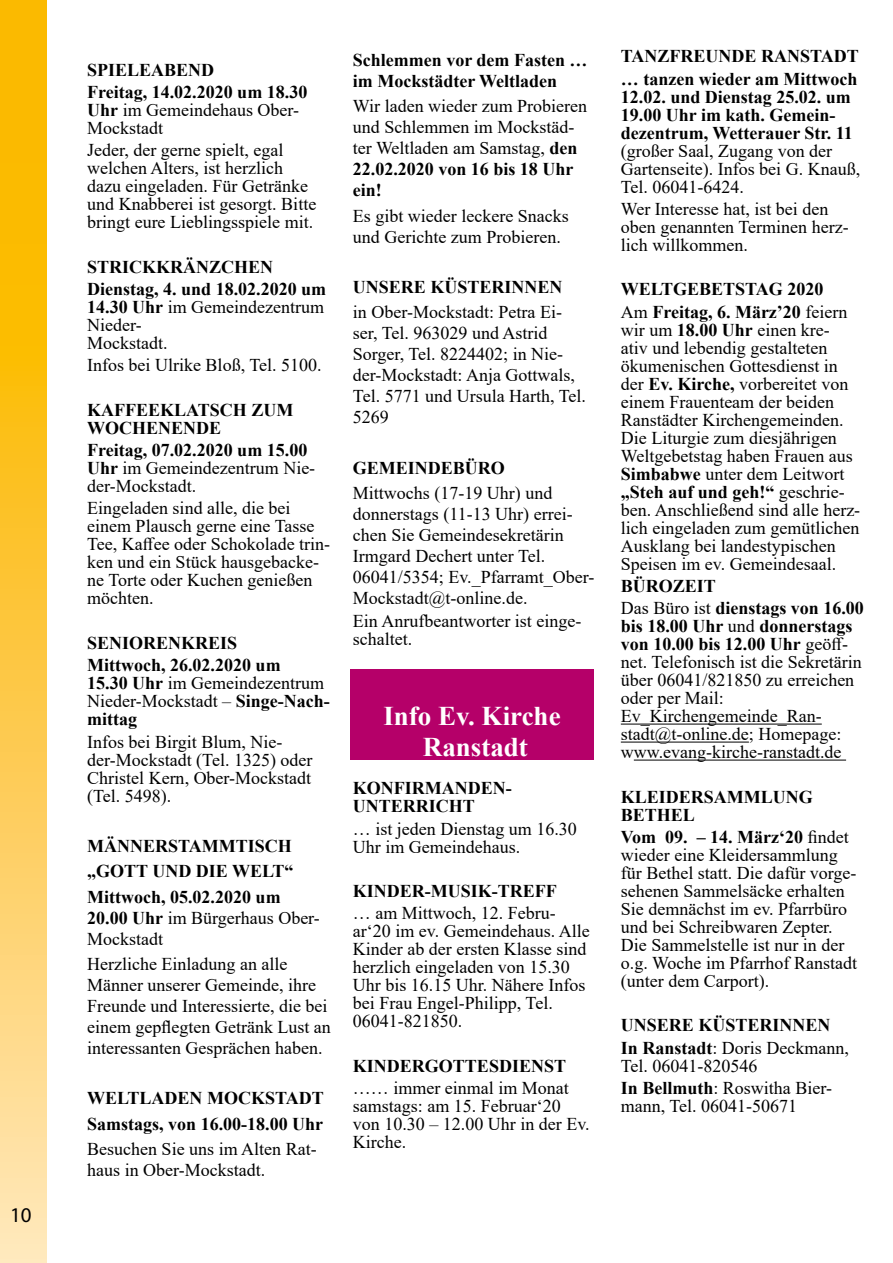
<style>
.page{position:relative;width:893px;height:1263px;background:#fff}
.page>*{position:absolute;margin:0;border:0;box-sizing:border-box;transform-origin:0 0}
.t1{font:700 27px/31.2px "Times New Roman";color:#fff;text-align:center}
.t2{font:21px "Myriad Pro";color:#000}
.t3{font:18px/18px "Times New Roman";color:#000}
.t4{font:700 18px/22.2px "Times New Roman";color:#000}
.s1{font-weight:700}
.s2{font-weight:400}
</style>
<div class="page">
<svg style="left:0;top:0;width:47px;height:1263px"></svg>
<div style="left:350px;top:669px;width:244px;height:91px;background:#b50069"></div>
<hr style="left:621px;top:724px;width:201px;height:1px;background:#000">
<hr style="left:621px;top:742px;width:128px;height:1px;background:#000">
<hr style="left:634px;top:760px;width:212px;height:1px;background:#000">
<p class="t2" style="left:10px;top:1202px;width:23px">10</p>
<p class="t4" style="left:87px;top:58px;width:222px">SPIELEABEND<br>Freitag, 14.02.2020 um 18.30</p>
<p class="t3" style="left:87px;top:101px;width:214px"><span class="s1">Uhr</span> im Gemeindehaus Ober-<br>Mockstadt</p>
<p class="t3" style="left:87px;top:141px;width:231px">Jeder, der gerne spielt, egal welchen Alters, ist herzlich dazu eingeladen. Für Getränke und Knabberei ist gesorgt. Bitte bringt eure Lieblingsspiele mit.</p>
<p class="t4" style="left:87px;top:255px;width:241px">STRICKKRÄNZCHEN<br>Dienstag, 4. und 18.02.2020 um</p>
<p class="t3" style="left:87px;top:298px;width:238px"><span class="s1">14.30 Uhr</span> im Gemeindezentrum<br>Nieder-<br>Mockstadt.</p>
<p class="t3" style="left:87px;top:356px;width:236px">Infos bei Ulrike Bloß, Tel. 5100.</p>
<p class="t4" style="left:87px;top:400px;width:208px;line-height:18px">KAFFEEKLATSCH ZUM<br>WOCHENENDE</p>
<p class="t3" style="left:87px;top:441px;width:230px"><span class="s1">Freitag, 07.02.2020 um 15.00<br>Uhr</span> im Gemeindezentrum Nie&shy;der-Mockstadt.</p>
<p class="t3" style="left:87px;top:499px;width:244px">Eingeladen sind alle, die bei einem Plausch gerne eine Tasse<br>Tee, Kaffee oder Schokolade trin&shy;ken und ein Stück hausgebacke&shy;ne Torte oder Kuchen genießen möchten.</p>
<p class="t4" style="left:87px;top:631px;width:195px">SENIORENKREIS<br>Mittwoch, 26.02.2020 um</p>
<p class="t3" style="left:87px;top:674px;width:244px"><span class="s1">15.30 Uhr</span> im Gemeindezentrum<br>Nieder-Mockstadt – <span class="s1">Singe-Nach&shy;mittag</span></p>
<p class="t3" style="left:87px;top:732px;width:227px">Infos bei Birgit Blum, Nie&shy;der-Mockstadt (Tel. 1325) oder<br>Christel Kern, Ober-Mockstadt (Tel. 5498).</p>
<p class="t4" style="left:87px;top:833px;width:208px;line-height:25.2px;text-align:justify">MÄNNERSTAMMTISCH „GOTT UND DIE WELT“ Mittwoch, 05.02.2020 um</p>
<p class="t3" style="left:87px;top:906px;width:234px;line-height:21px"><span class="s1">20.00 Uhr</span> im Bürgerhaus Ober-<br>Mockstadt</p>
<p class="t3" style="left:87px;top:953px;width:245px;line-height:21px">Herzliche Einladung an alle<br>Männer unserer Gemeinde, ihre<br>Freunde und Interessierte, die bei einem gepflegten Getränk Lust an interessanten Gesprächen haben.</p>
<p class="t4" style="left:87px;top:1085px;width:238px;line-height:25.2px">WELTLADEN MOCKSTADT<br>Samstags, von 16.00-18.00 Uhr</p>
<p class="t3" style="left:87px;top:1138px;width:231px;line-height:21px">Besuchen Sie uns im Alten Rat&shy;haus in Ober-Mockstadt.</p>
<p class="t4" style="left:353px;top:49px;width:236px;line-height:21px">Schlemmen vor dem Fasten … im Mockstädter Weltladen</p>
<p class="t3" style="left:353px;top:95px;width:236px;line-height:21px">Wir laden wieder zum Probieren und Schlemmen im Mockstäd&shy;ter Weltladen am Samstag, <span class="s1">den<br>22.02.2020 von 16 bis 18 Uhr ein!</span></p>
<p class="t3" style="left:353px;top:204px;width:217px;line-height:21px">Es gibt wieder leckere Snacks und Gerichte zum Probieren.</p>
<p class="t4" style="left:353px;top:275px;width:211px">UNSERE KÜSTERINNEN</p>
<p class="t3" style="left:353px;top:301px;width:235px;line-height:21px">in Ober-Mockstadt: Petra Ei&shy;ser, Tel. 963029 und Astrid<br>Sorger, Tel. 8224402; in Nie&shy;der-Mockstadt: Anja Gottwals,<br>Tel. 5771 und Ursula Harth, Tel.<br>5269</p>
<p class="t4" style="left:353px;top:456px;width:154px">GEMEINDEBÜRO</p>
<p class="t3" style="left:353px;top:482px;width:243px;line-height:21.1px">Mittwochs (17-19 Uhr) und donnerstags (11-13 Uhr) errei&shy;chen Sie Gemeindesekretärin<br>Irmgard Dechert unter Tel.<br>06041/5354; Ev._Pfarramt_Ober-<br>Mockstadt@t-online.de.<br>Ein Anrufbeantworter ist einge-</p>
<p class="t3" style="left:353px;top:629px;width:61px">schaltet.</p>
<h1 class="t1" style="left:383px;top:699px;width:179px">Info Ev. Kirche<br>Ranstadt</h1>
<p class="t4" style="left:353px;top:779px;width:160px;line-height:18px">KONFIRMANDEN-<br>UNTERRICHT</p>
<p class="t3" style="left:353px;top:819px;width:225px">… ist jeden Dienstag um 16.30<br>Uhr im Gemeindehaus.</p>
<p class="t4" style="left:353px;top:879px;width:205px">KINDER-MUSIK-TREFF</p>
<p class="t3" style="left:353px;top:904px;width:238px">… am Mittwoch, 12. Febru&shy;ar‘20 im ev. Gemeindehaus. Alle<br>Kinder ab der ersten Klasse sind herzlich eingeladen von 15.30<br>Uhr bis 16.15 Uhr. Nähere Infos bei Frau Engel-Philipp, Tel.<br>06041-821850.</p>
<p class="t4" style="left:353px;top:1054px;width:215px">KINDERGOTTESDIENST</p>
<p class="t3" style="left:353px;top:1078px;width:238px">…… immer einmal im Monat samstags: am 15. Februar‘20 von 10.30 – 12.00 Uhr in der Ev.<br>Kirche.</p>
<p class="t4" style="left:621px;top:45px;width:239px">TANZFREUNDE RANSTADT … tanzen wieder am Mittwoch</p>
<p class="t4" style="left:621px;top:87px;width:234px;line-height:18px">12.02. und Dienstag 25.02. um<br>19.00 Uhr im kath. Gemein&shy;dezentrum, Wetterauer Str. 11</p>
<p class="t3" style="left:621px;top:141px;width:241px">(großer Saal, Zugang von der<br>Gartenseite). Infos bei G. Knauß,<br>Tel. 06041-6424.</p>
<p class="t3" style="left:621px;top:199px;width:229px">Wer Interesse hat, ist bei den oben genannten Terminen herz&shy;lich willkommen.</p>
<p class="t4" style="left:621px;top:278px;width:228px">WELTGEBETSTAG 2020<br><span class="s2">Am</span> Freitag, 6. März’20 <span class="s2">feiern</span></p>
<p class="t3" style="left:621px;top:320px;width:241px">wir um <span class="s1">18.00 Uhr</span> einen kre&shy;ativ und lebendig gestalteten ökumenischen Gottesdienst in der <span class="s1">Ev. Kirche,</span> vorbereitet von einem Frauenteam der beiden<br>Ranstädter Kirchengemeinden.<br>Die Liturgie zum diesjährigen<br>Weltgebetstag haben Frauen aus<br><span class="s1">Simbabwe</span> unter dem Leitwort <span class="s1">„Steh auf und geh!“</span> geschrie&shy;ben. Anschließend sind alle herz&shy;lich eingeladen zum gemütlichen<br>Ausklang bei landestypischen<br>Speisen im ev. Gemeindesaal.</p>
<p class="t4" style="left:621px;top:574px;width:245px">BÜROZEIT<br><span class="s2">Das Büro ist</span> dienstags von 16.00</p>
<p class="t3" style="left:621px;top:616px;width:242px"><span class="s1">bis 18.00 Uhr</span> und <span class="s1">donnerstags von 10.00 bis 12.00 Uhr</span> geöff&shy;net. Telefonisch ist die Sekretärin über 06041/821850 zu erreichen oder per Mail:<br>Ev_Kirchengemeinde_Ran&shy;stadt@t-online.de; Homepage: www.evang-kirche-ranstadt.de</p>
<p class="t4" style="left:621px;top:787px;width:194px;line-height:18px">KLEIDERSAMMLUNG<br>BETHEL</p>
<p class="t3" style="left:621px;top:827px;width:238px"><span class="s1">Vom 09. – 14. März‘20</span> findet wieder eine Kleidersammlung für Bethel statt. Die dafür vorge&shy;sehenen Sammelsäcke erhalten<br>Sie demnächst im ev. Pfarrbüro und bei Schreibwaren Zepter.<br>Die Sammelstelle ist nur in der o.g. Woche im Pfarrhof Ranstadt (unter dem Carport).</p>
<p class="t4" style="left:621px;top:1014px;width:230px">UNSERE KÜSTERINNEN<br>In Ranstadt<span class="s2">: Doris Deckmann,</span></p>
<p class="t3" style="left:621px;top:1054px;width:213px;line-height:22.2px">Tel. 06041-820546<br><span class="s1">In Bellmuth</span>: Roswitha Bier-</p>
<p class="t3" style="left:621px;top:1096px;width:178px">mann, Tel. 06041-50671</p>
</div>
